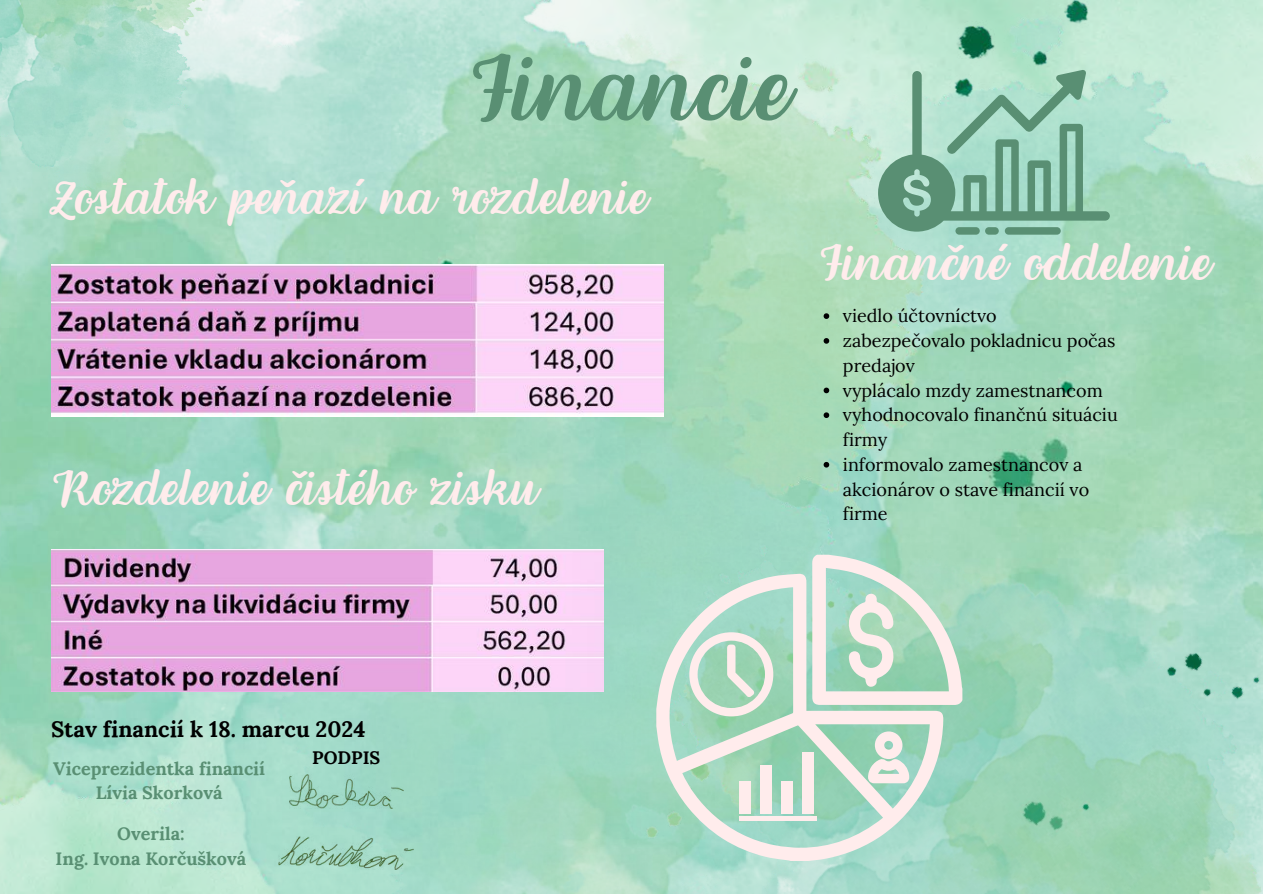
<style>
.page{position:relative;width:1263px;height:894px;background:#fff}
.page>*{position:absolute;margin:0;border:0;box-sizing:border-box;transform-origin:0 0}
.t1{font:91.8px "Together";color:#598f73}
.t2{font:49.5px "Together";color:#ffecec}
.t3{font:48px "Together";color:#ffecec}
.t4{font:700 22.2px "Lora";color:#000}
.t5{font:18px/24.8px "Lora";color:#000}
.t6{font:700 18px/24.8px "Lora";color:#598f73;text-align:center}
.t7{font:700 18px "Lora";color:#000}
</style>
<div class="page">
<img style="left:943px;top:0;width:320px;height:340px">
<img style="left:0;top:0;width:943px;height:893px">
<img style="left:0;top:0;width:212px;height:197px">
<img style="left:504px;top:340px;width:759px;height:553px">
<img style="left:51px;top:264px;width:612px;height:152px">
<img style="left:51px;top:549px;width:552px;height:142px">
<svg style="left:656px;top:573px;width:287px;height:287px;background:#b6dbca"></svg>
<svg style="left:812px;top:554px;width:150px;height:150px;background:#c0ddcb"></svg>
<svg style="left:868px;top:731px;width:41px;height:52px;background:#d3e0d5"></svg>
<div style="left:760px;top:764px;width:12px;height:49px;background:#ffecec"></div>
<div style="left:781px;top:781px;width:12px;height:32px;background:#ffecec"></div>
<div style="left:802px;top:752px;width:12px;height:61px;background:#ffecec"></div>
<div style="left:739px;top:816px;width:78px;height:5px;background:#ffecec"></div>
<div style="left:739px;top:781px;width:12px;height:32px;background:#ffecec"></div>
<svg style="left:689px;top:632px;width:84px;height:84px;background:#bddbc7"></svg>
<svg style="left:878px;top:70px;width:232px;height:161px;background:#93c5af"></svg>
<div style="left:955px;top:227px;width:25px;height:7px;background:#598f73;border-radius:4px"></div>
<div style="left:985px;top:227px;width:14px;height:7px;background:#598f73;border-radius:4px"></div>
<div style="left:1005px;top:227px;width:56px;height:7px;background:#598f73;border-radius:4px"></div>
<img style="left:290px;top:774px;width:113px;height:34px">
<img style="left:279px;top:835px;width:135px;height:34px">
<svg style="left:824px;top:313px;width:5px;height:6px"></svg>
<svg style="left:824px;top:338px;width:5px;height:5px"></svg>
<svg style="left:824px;top:387px;width:5px;height:6px"></svg>
<svg style="left:824px;top:412px;width:5px;height:6px"></svg>
<svg style="left:824px;top:462px;width:5px;height:5px"></svg>
<h1 class="t1" style="left:468px;top:29px;width:328px">Financie</h1>
<h3 class="t3" style="left:51px;top:165px;width:600px">Zostatok peňazí na rozdelenie</h3>
<h3 class="t3" style="left:51px;top:457px;width:491px">Rozdelenie čistého zisku</h3>
<h2 class="t2" style="left:818px;top:231px;width:397px">Finančné oddelenie</h2>
<p class="t5" style="left:843px;top:303px;width:276px">viedlo účtovníctvo zabezpečovalo pokladnicu počas predajov<br>vyplácalo mzdy zamestnancom vyhodnocovalo finančnú situáciu firmy<br>informovalo zamestnancov a akcionárov o stave financií vo firme</p>
<p class="t4" style="left:51px;top:714px;width:316px">Stav financií k 18. marcu 2024</p>
<p class="t6" style="left:53px;top:755px;width:214px">Viceprezidentka financií<br>Lívia Skorková</p>
<p class="t7" style="left:312px;top:745px;width:70px">PODPIS</p>
<p class="t6" style="left:56px;top:821px;width:192px">Overila:<br>Ing. Ivona Korčušková</p>
</div>
